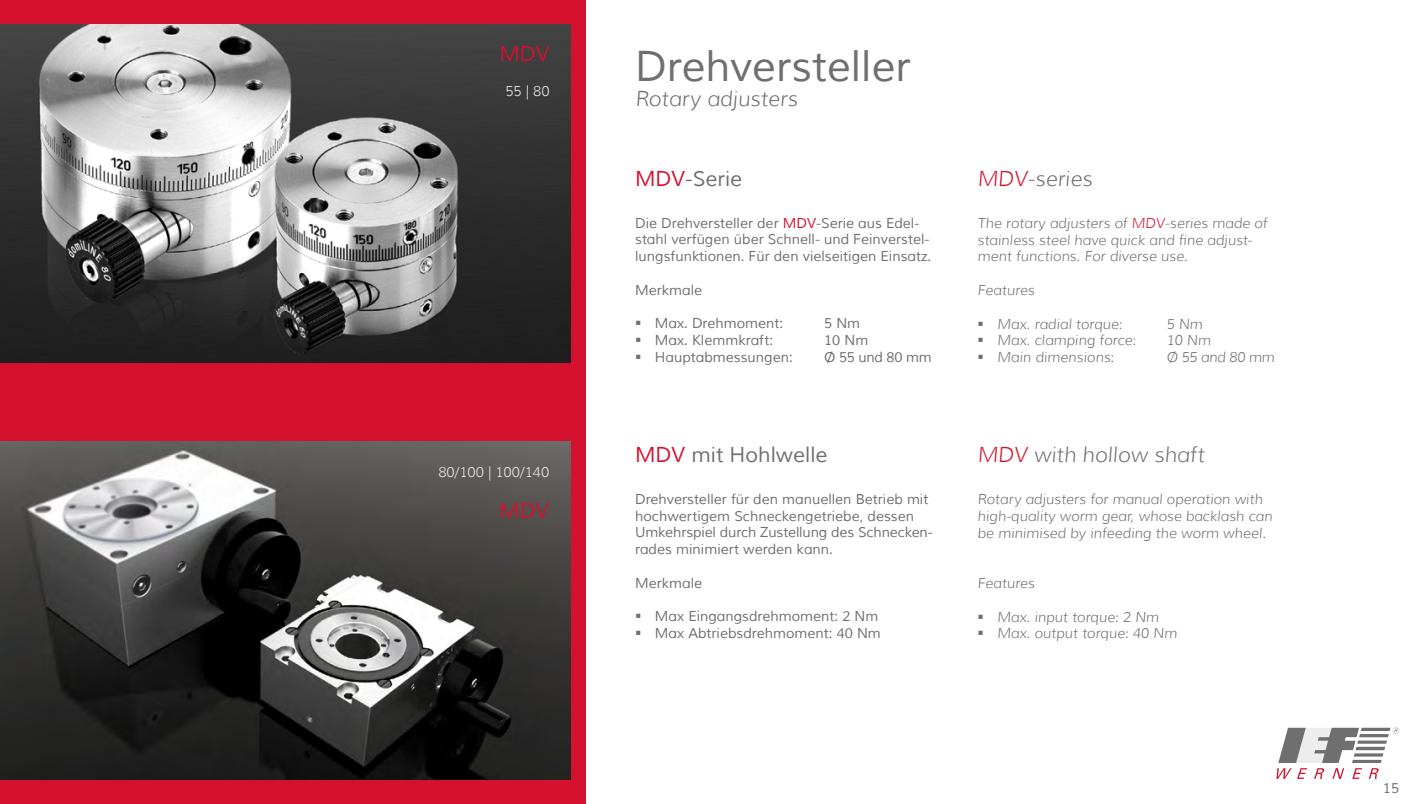
<style>
.page{position:relative;width:1424px;height:804px;background:#fff}
.page>*{position:absolute;margin:0;border:0;box-sizing:border-box;transform-origin:0 0}
.t1{font:42px "Muli";color:#706f6f}
.t2{font:italic 300 21px "Muli";color:#706f6f}
.t3{font:21px "Muli";color:#706f6f}
.t4{font:21px "Muli";color:#d51130}
.t5{font:14px/16.8px "Muli";color:#706f6f}
.t6{font:italic 300 14px/16.8px "Muli";color:#706f6f}
.t7{font:300 14px "Muli";color:#ededed}
.s1{color:#d51130}
</style>
<div class="page">
<svg style="left:1276px;top:727px;width:123px;height:52px"></svg>
<div style="left:0;top:0;width:585px;height:804px;background:#d51130"></div>
<img style="left:0;top:25px;width:571px;height:337px">
<img style="left:0;top:441px;width:570px;height:338px">
<h2 class="t4" style="left:499px;top:41px;width:52px">MDV</h2>
<p class="t7" style="left:505px;top:82px;width:46px">55 | 80</p>
<p class="t7" style="left:438px;top:463px;width:112px">80/100 | 100/140</p>
<h2 class="t4" style="left:499px;top:498px;width:52px">MDV</h2>
<h1 class="t1" style="left:635px;top:41px;width:277px">Drehversteller</h1>
<h2 class="t2" style="left:635px;top:86px;width:164px">Rotary adjusters</h2>
<h2 class="t3" style="left:635px;top:165px;width:109px"><span class="s1">MDV</span>-Serie</h2>
<p class="t5" style="left:635px;top:215px;width:298px">Die Drehversteller der <span class="s1">MDV</span>-Serie aus Edel&shy;stahl verfügen über Schnell- und Feinverstel&shy;lungsfunktionen. Für den vielseitigen Einsatz.</p>
<p class="t5" style="left:635px;top:282px;width:69px">Merkmale</p>
<p class="t5" style="left:655px;top:315px;width:130px">Max. Drehmoment:</p>
<p class="t5" style="left:824px;top:315px;width:38px">5 Nm</p>
<p class="t5" style="left:655px;top:332px;width:120px">Max. Klemmkraft:</p>
<p class="t5" style="left:824px;top:332px;width:46px">10 Nm</p>
<p class="t5" style="left:655px;top:349px;width:139px">Hauptabmessungen:</p>
<p class="t5" style="left:824px;top:349px;width:109px">Ø 55 und 80 mm</p>
<h2 class="t3" style="left:635px;top:441px;width:194px"><span class="s1">MDV</span> mit Hohlwelle</h2>
<p class="t5" style="left:635px;top:491px;width:299px">Drehversteller für den manuellen Betrieb mit hochwertigem Schneckengetriebe, dessen Umkehrspiel durch Zustellung des Schnecken&shy;rades minimiert werden kann.</p>
<p class="t5" style="left:635px;top:575px;width:69px">Merkmale</p>
<p class="t5" style="left:655px;top:608px;width:227px">Max Eingangsdrehmoment: 2 Nm<br>Max Abtriebsdrehmoment: 40 Nm</p>
<h2 class="t2" style="left:977px;top:165px;width:116px"><span class="s1">MDV</span>-series</h2>
<p class="t6" style="left:977px;top:214px;width:291px">The rotary adjusters of <span class="s1">MDV</span>-series made of stainless steel have quick and fine adjust&shy;ment functions. For diverse use.</p>
<p class="t6" style="left:977px;top:282px;width:59px">Features</p>
<p class="t6" style="left:997px;top:315px;width:127px">Max. radial torque:</p>
<p class="t6" style="left:1166px;top:315px;width:38px">5 Nm</p>
<p class="t6" style="left:997px;top:332px;width:140px">Max. clamping force:</p>
<p class="t6" style="left:1166px;top:332px;width:46px">10 Nm</p>
<p class="t6" style="left:997px;top:349px;width:118px">Main dimensions:</p>
<p class="t6" style="left:1166px;top:349px;width:109px">Ø 55 and 80 mm</p>
<h2 class="t2" style="left:977px;top:442px;width:229px"><span class="s1">MDV</span> with hollow shaft</h2>
<p class="t6" style="left:977px;top:490px;width:296px">Rotary adjusters for manual operation with high-quality worm gear, whose backlash can be minimised by infeeding the worm wheel.</p>
<p class="t6" style="left:977px;top:574px;width:59px">Features</p>
<p class="t6" style="left:997px;top:608px;width:181px">Max. input torque: 2 Nm<br>Max. output torque: 40 Nm</p>
<p class="t5" style="left:1383px;top:779px;width:18px">15</p>
</div>
